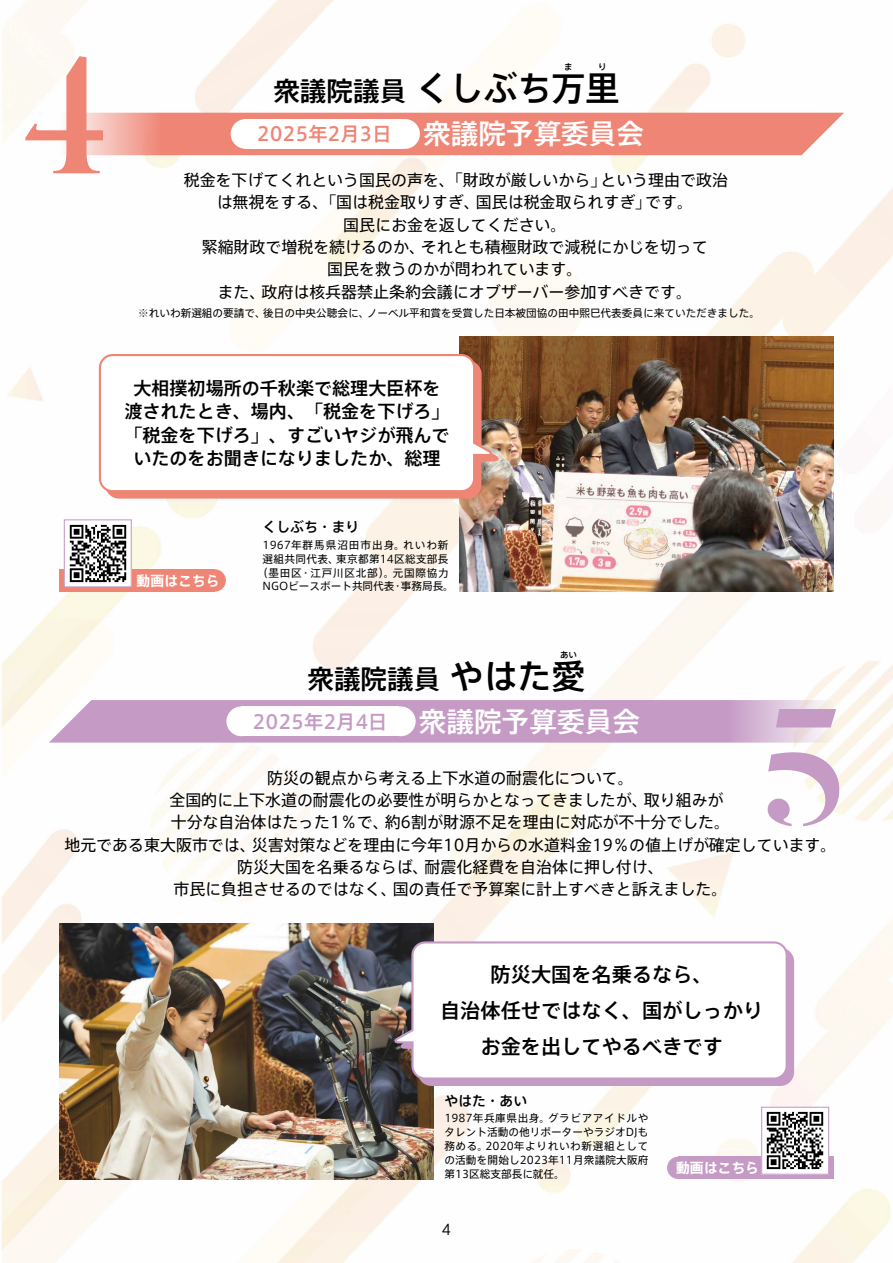
<style>
.page{position:relative;width:893px;height:1263px;background:#fff}
.page>*{position:absolute;margin:0;border:0;box-sizing:border-box;transform-origin:0 0}
.t1{font:500 164.7px "Butler Stencil";color:#c59ac5}
.t2{font:500 164.7px "Butler Stencil";color:#ef8575}
.t3{font:500 34.05px "Axis Std";color:#000}
.t4{font:500 27.6px "Axis Std";color:#fff}
.t5{font:500 26.55px "Axis Std";color:#000}
.t6{font:500 20.25px/36.2px "Axis Std";color:#000;text-align:center}
.t7{font:500 19.2px "Axis Std";color:#ef8575}
.t8{font:500 19.2px "Axis Std";color:#c59ac5}
.t9{font:500 18px/23.4px "Axis Std";color:#000;text-align:center}
.t10{font:15.9px/22.4px "Axis Std";color:#000}
.t11{font:15.9px "Gotham Narrow";color:#000}
.t12{font:500 13.8px "Axis Std";color:#000}
.t13{font:700 13.8px "Axis Std";color:#fff}
.t14{font:10.65px/13.8px "Axis Std";color:#000}
.t15{font:10.65px/13.8px "Axis Std";letter-spacing:.03em;color:#000}
.t16{font:10.65px "Axis Std";letter-spacing:.055em;color:#000}
.t17{font:10.65px "Axis Std";letter-spacing:.06em;color:#000}
.t18{font:10.65px "Axis Std";letter-spacing:.065em;color:#000}
.t19{font:500 8.55px "Axis Std";color:#000}
</style>
<div class="page">
<img style="left:1px;top:0;width:892px;height:1263px">
<img style="left:60px;top:924px;width:374px;height:255px">
<img style="left:459px;top:336px;width:374px;height:256px">
<svg style="left:60px;top:113px;width:784px;height:42px;background:#f09283"></svg>
<div style="left:231px;top:119px;width:29px;height:30px;background:#fff;border-radius:50%"></div>
<div style="left:390px;top:119px;width:30px;height:30px;background:#fff;border-radius:50%"></div>
<div style="left:246px;top:119px;width:157px;height:30px;background:#fff"></div>
<svg style="left:49px;top:700px;width:784px;height:42px;background:#cba5ca"></svg>
<div style="left:226px;top:706px;width:30px;height:30px;background:#fff;border-radius:50%"></div>
<div style="left:386px;top:706px;width:30px;height:30px;background:#fff;border-radius:50%"></div>
<div style="left:241px;top:706px;width:158px;height:30px;background:#fff"></div>
<div style="left:678px;top:1157px;width:155px;height:22px;background:#c59ac5"></div>
<div style="left:667px;top:1157px;width:22px;height:22px;background:#c59ac5;border-radius:50%"></div>
<img style="left:763px;top:1109px;width:64px;height:64px">
<div style="left:761px;top:1107px;width:68px;height:68px;border:1px solid #c59ac5"></div>
<svg style="left:398px;top:947px;width:397px;height:140px"></svg>
<svg style="left:391px;top:940px;width:398px;height:141px"></svg>
<svg style="left:104px;top:359px;width:398px;height:141px;background:#dc9682"></svg>
<svg style="left:98px;top:353px;width:397px;height:140px"></svg>
<div style="left:60px;top:569px;width:155px;height:23px;background:#ef8575"></div>
<div style="left:204px;top:569px;width:22px;height:23px;background:#ef8575;border-radius:50%"></div>
<img style="left:66px;top:521px;width:64px;height:64px">
<div style="left:64px;top:519px;width:68px;height:68px;border:1px solid #c59ac5"></div>
<h1 class="t2" style="left:21px;top:11px;width:90px">4</h1>
<p class="t19" style="left:564px;top:61px;width:10px">ま</p>
<p class="t19" style="left:598px;top:61px;width:10px">り</p>
<h2 class="t3" style="left:415px;top:63px;width:206px">くしぶち万里</h2>
<h3 class="t5" style="left:273px;top:71px;width:134px">衆議院議員</h3>
<h3 class="t4" style="left:423px;top:113px;width:223px">衆議院予算委員会</h3>
<p class="t7" style="left:257px;top:119px;width:136px">2025年2月3日</p>
<p class="t10" style="left:184px;top:168px;width:424px">税金を下げてくれという国民の声を、「財政が厳しいから」</p>
<p class="t10" style="left:600px;top:168px;width:129px">という理由で政治</p>
<p class="t10" style="left:217px;top:190px;width:265px">は無視をする、「国は税金取りすぎ、</p>
<p class="t10" style="left:343px;top:213px;width:225px">国民にお金を返してください。</p>
<p class="t10" style="left:421px;top:235px;width:289px">それとも積極財政で減税にかじを切って</p>
<p class="t10" style="left:476px;top:190px;width:177px">国民は税金取られすぎ」</p>
<p class="t10" style="left:645px;top:190px;width:49px">です。</p>
<p class="t10" style="left:202px;top:235px;width:225px">緊縮財政で増税を続けるのか、</p>
<p class="t10" style="left:327px;top:257px;width:257px">国民を救うのかが問われています。</p>
<p class="t10" style="left:262px;top:280px;width:432px">政府は核兵器禁止条約会議にオブザーバー参加すべきです。</p>
<p class="t10" style="left:218px;top:280px;width:49px">また、</p>
<p class="t14" style="left:367px;top:305px;width:395px">ノーベル平和賞を受賞した日本被団協の田中熙巳代表委員に来ていただきました。</p>
<p class="t14" style="left:138px;top:305px;width:129px">※れいわ新選組の要請で、</p>
<p class="t14" style="left:263px;top:305px;width:108px">後日の中央公聴会に、</p>
<p class="t9" style="left:124px;top:375px;width:327px">大相撲初場所の千秋楽で総理大臣杯を渡されたとき、場内、「税金を下げろ「「税金を下げろ」、すごいヤジが飛んでいたのをお聞きになりましたか、総理</p>
<p class="t12" style="left:263px;top:516px;width:98px">くしぶち・まり</p>
<p class="t13" style="left:137px;top:570px;width:84px">動画はこちら</p>
<p class="t15" style="left:336px;top:537px;width:114px;text-indent:-74px">1967年群馬県沼田市出身。<br>東京都第14区総支部長</p>
<p class="t14" style="left:403px;top:537px;width:47px">れいわ新</p>
<p class="t14" style="left:263px;top:551px;width:78px">選組共同代表、</p>
<p class="t18" style="left:257px;top:564px;width:139px">（墨田区・江戸川区北部）。</p>
<p class="t14" style="left:393px;top:565px;width:57px">元国際協力</p>
<p class="t14" style="left:263px;top:579px;width:133px">NGOピースボート共同代表</p>
<p class="t14" style="left:401px;top:579px;width:55px">事務局長。</p>
<p class="t14" style="left:392px;top:579px;width:12px">・</p>
<h3 class="t5" style="left:307px;top:658px;width:134px">衆議院議員</h3>
<p class="t19" style="left:560px;top:648px;width:19px">あい</p>
<h2 class="t3" style="left:449px;top:650px;width:138px">やはた愛</h2>
<h3 class="t4" style="left:419px;top:700px;width:223px">衆議院予算委員会</h3>
<h1 class="t1" style="left:760px;top:663px;width:90px">5</h1>
<p class="t8" style="left:253px;top:707px;width:136px">2025年2月4日</p>
<p class="t10" style="left:267px;top:765px;width:368px">防災の観点から考える上下水道の耐震化について。</p>
<p class="t10" style="left:385px;top:788px;width:347px;text-indent:-215px">全国的に上下水道の耐震化の必要性が明らかとなってきましたが、<br>約6割が財源不足を理由に対応が不十分でした。</p>
<p class="t10" style="left:644px;top:788px;width:81px">取り組みが</p>
<p class="t10" style="left:252px;top:810px;width:586px;text-indent:-81px">十分な自治体はたった1％で、<br>災害対策などを理由に今年10月からの水道料金19％の値上げが確定しています。</p>
<p class="t10" style="left:64px;top:832px;width:193px">地元である東大阪市では、</p>
<p class="t10" style="left:393px;top:855px;width:336px;text-indent:-155px">防災大国を名乗るならば、<br>国の責任で予算案に計上すべきと訴えました。</p>
<p class="t10" style="left:425px;top:855px;width:241px">耐震化経費を自治体に押し付け、</p>
<p class="t10" style="left:173px;top:877px;width:225px">市民に負担させるのではなく、</p>
<p class="t6" style="left:440px;top:955px;width:325px">防災大国を名乗るなら、<br>自治体任せではなく、国がしっかりお金を出してやるべきです</p>
<p class="t12" style="left:444px;top:1090px;width:84px">やはた・あい</p>
<p class="t16" style="left:548px;top:1110px;width:102px">グラビアアイドルや</p>
<p class="t16" style="left:444px;top:1110px;width:107px">1987年兵庫県出身。</p>
<p class="t14" style="left:444px;top:1125px;width:206px">タレント活動の他リポーターやラジオDJも</p>
<p class="t17" style="left:485px;top:1138px;width:165px">2020年よりれいわ新選組として</p>
<p class="t14" style="left:444px;top:1138px;width:206px">務める。<br>の活動を開始し2023年11月衆議院大阪府第13区総支部長に就任。</p>
<p class="t11" style="left:442px;top:1219px;width:11px">4</p>
<p class="t13" style="left:676px;top:1157px;width:84px">動画はこちら</p>
</div>
